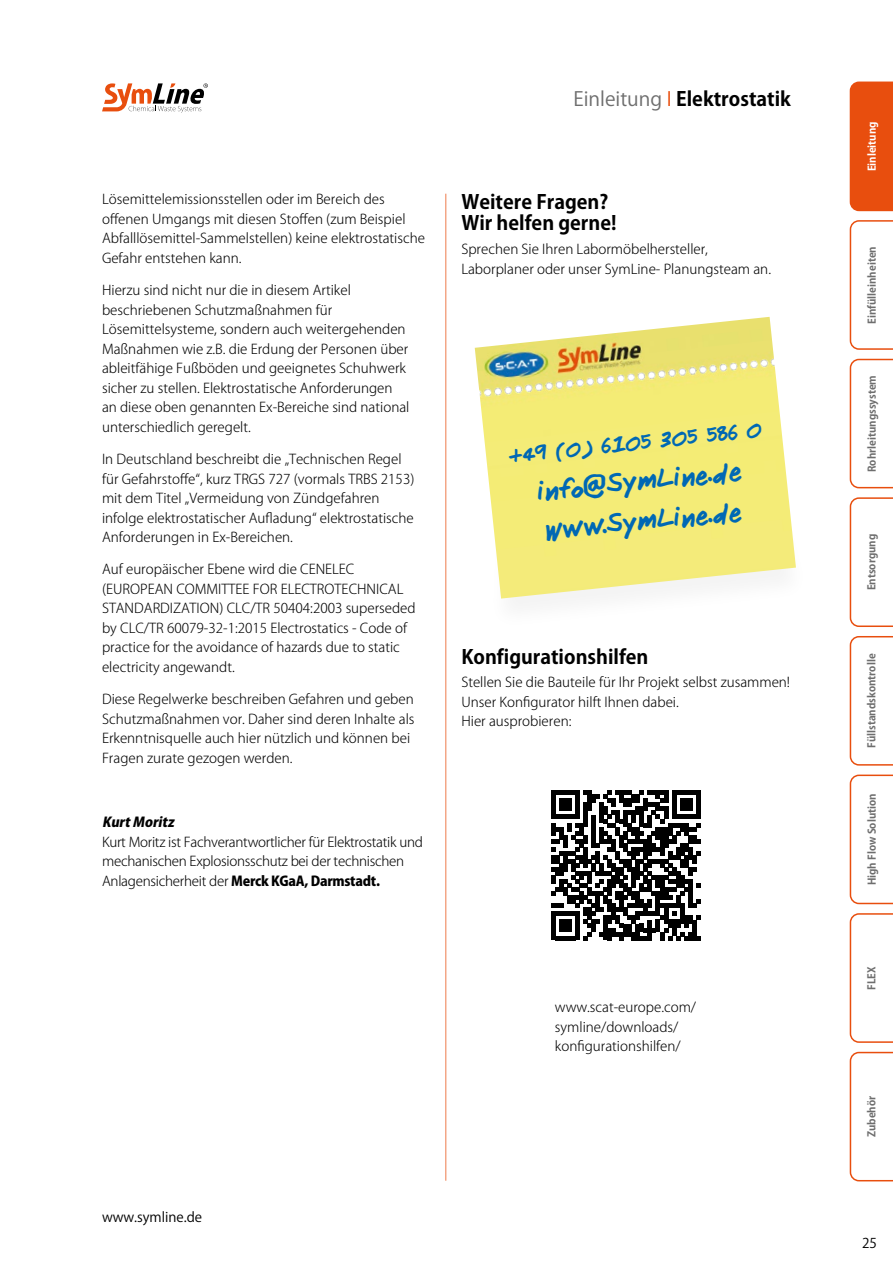
<style>
.page{position:relative;width:893px;height:1263px;background:#fff}
.page>*{position:absolute;margin:0;border:0;box-sizing:border-box;transform-origin:0 0}
._91_-_HIGHLIGHT_POST{font:27px "Janitor";color:#0068b4}
._91_-_HIGHLIGHT_POST-2{font:21px "Janitor";color:#0068b4}
.Textblock_Headline{font:700 19.5px/21px "Koz Go Pr 6 N";color:#000}
.Inhaltsüberschrift{font:700 19.5px "Koz Go Pr 6 N";color:#000}
.Textblock_Fliesstext{font:300 13.5px/19.5px "Koz Go Pr 6 N";color:#000}
.Textblock_Fliesstext-2{font:300 13.5px/19.5px "Koz Go Pr 6 N";letter-spacing:-.02em;color:#000}
.t1{font:13.5px "Koz Go Pr 6 N";color:#000}
.t2{font:700 10.5px "Koz Go Pr 6 N";color:#6e6e6e}
.t3{font:700 10.5px "Koz Go Pr 6 N";color:#fff}
.s1{font-weight:800;font-style:italic}
.s2{font-weight:800}
.s3{font-weight:400;color:#6e6e6e}
.s4{font-weight:400;color:#e84e0e}
</style>
<div class="page">
<div style="left:850px;top:82px;width:43px;height:129px;background:#e84e0e"></div>
<svg style="left:850px;top:636px;width:43px;height:130px"></svg>
<svg style="left:850px;top:359px;width:43px;height:129px"></svg>
<svg style="left:850px;top:913px;width:43px;height:130px"></svg>
<svg style="left:850px;top:220px;width:43px;height:130px"></svg>
<svg style="left:850px;top:774px;width:43px;height:130px"></svg>
<svg style="left:850px;top:497px;width:43px;height:130px"></svg>
<svg style="left:850px;top:1052px;width:43px;height:129px"></svg>
<svg style="left:102px;top:83px;width:106px;height:30px"></svg>
<hr style="left:445px;top:194px;width:1px;height:987px;background:#e84e0e">
<svg style="left:551px;top:791px;width:149px;height:149px"></svg>
<img style="left:475px;top:317px;width:321px;height:282px">
<p class="Textblock_Fliesstext" style="left:102px;top:190px;width:324px">Lösemittelemissionsstellen oder im Bereich des offenen Umgangs mit diesen Stoffen (zum Beispiel Abfalllösemittel-Sammelstellen) keine elektrostatische Gefahr entstehen kann.</p>
<p class="Textblock_Fliesstext" style="left:102px;top:281px;width:309px">Hierzu sind nicht nur die in diesem Artikel beschriebenen Schutzmaßnahmen für Lösemittelsysteme, sondern auch weitergehenden Maßnahmen wie z.B. die Erdung der Personen über ableitfähige Fußböden und geeignetes Schuhwerk sicher zu stellen. Elektrostatische Anforderungen an diese oben genannten Ex-Bereiche sind national unterschiedlich geregelt.</p>
<p class="Textblock_Fliesstext" style="left:102px;top:450px;width:314px">In Deutschland beschreibt die „Technischen Regel für Gefahrstoffe“, kurz TRGS 727 (vormals TRBS 2153) mit dem Titel „Vermeidung von Zündgefahren infolge elektrostatischer Aufladung“ elektrostatische Anforderungen in Ex-Bereichen.</p>
<p class="Textblock_Fliesstext" style="left:102px;top:560px;width:315px">Auf europäischer Ebene wird die CENELEC (EUROPEAN COMMITTEE FOR ELECTROTECHNICAL STANDARDIZATION) CLC/TR 50404:2003 superseded by CLC/TR 60079-32-1:2015 Electrostatics - Code of practice for the avoidance of hazards due to static electricity angewandt.</p>
<p class="Textblock_Fliesstext" style="left:102px;top:690px;width:314px">Diese Regelwerke beschreiben Gefahren und geben Schutzmaßnahmen vor. Daher sind deren Inhalte als Erkenntnisquelle auch hier nützlich und können bei Fragen zurate gezogen werden.</p>
<p class="Textblock_Fliesstext-2" style="left:102px;top:813px;width:322px"><span class="s1">KurtMoritz<br></span>Kurt Moritz ist Fachverantwortlicher für Elektrostatik und mechanischen Explosionsschutz bei der technischen Anlagensicherheit der <span class="s2">Merck KGaA, Darmstadt.</span></p>
<p class="Inhaltsüberschrift" style="left:573px;top:88px;width:219px"><span class="s3">Einleitung</span> <span class="s4">I</span> Elektrostatik</p>
<p class="Textblock_Headline" style="left:461px;top:192px;width:157px">Weitere Fragen?<br>Wir helfen gerne!</p>
<p class="Textblock_Fliesstext" style="left:461px;top:240px;width:311px">Sprechen Sie Ihren Labormöbelhersteller,<br>Laborplaner oder unser SymLine- Planungsteam an.</p>
<p class="_91_-_HIGHLIGHT_POST-2" style="left:508px;top:444px;width:256px;rotate:-6deg">+49 (0) 6105 305 586 0</p>
<p class="_91_-_HIGHLIGHT_POST" style="left:536px;top:476px;width:206px;rotate:-6deg">info@SymLine.de</p>
<p class="_91_-_HIGHLIGHT_POST" style="left:544px;top:516px;width:198px;rotate:-6deg">Www.SymLine.de</p>
<p class="Textblock_Headline" style="left:461px;top:646px;width:189px">Konfigurationshilfen</p>
<p class="Textblock_Fliesstext" style="left:461px;top:673px;width:330px">Stellen Sie die Bauteile für Ihr Projekt selbst zusammen!<br>Unser Konfigurator hilft Ihnen dabei.<br>Hier ausprobieren:</p>
<p class="Textblock_Fliesstext" style="left:555px;top:998px;width:143px">www.scat-europe.com/ symline/downloads/ konfigurationshilfen/</p>
<p class="t1" style="left:102px;top:1209px;width:102px">www.symline.de</p>
<p class="t3" style="left:866px;top:171px;width:51px;rotate:-90deg">Einleitung</p>
<p class="t2" style="left:866px;top:324px;width:79px;rotate:-90deg">Einfülleinheiten</p>
<p class="t2" style="left:866px;top:472px;width:98px;rotate:-90deg">Rohrleitungssystem</p>
<p class="t2" style="left:866px;top:590px;width:58px;rotate:-90deg">Entsorgung</p>
<p class="t2" style="left:866px;top:748px;width:96px;rotate:-90deg">Füllstandskontrolle</p>
<p class="t2" style="left:866px;top:885px;width:93px;rotate:-90deg">High Flow Solution</p>
<p class="t2" style="left:866px;top:990px;width:25px;rotate:-90deg">FLEX</p>
<p class="t2" style="left:866px;top:1137px;width:43px;rotate:-90deg">Zubehör</p>
<p class="t1" style="left:862px;top:1235px;width:16px">25</p>
</div>
